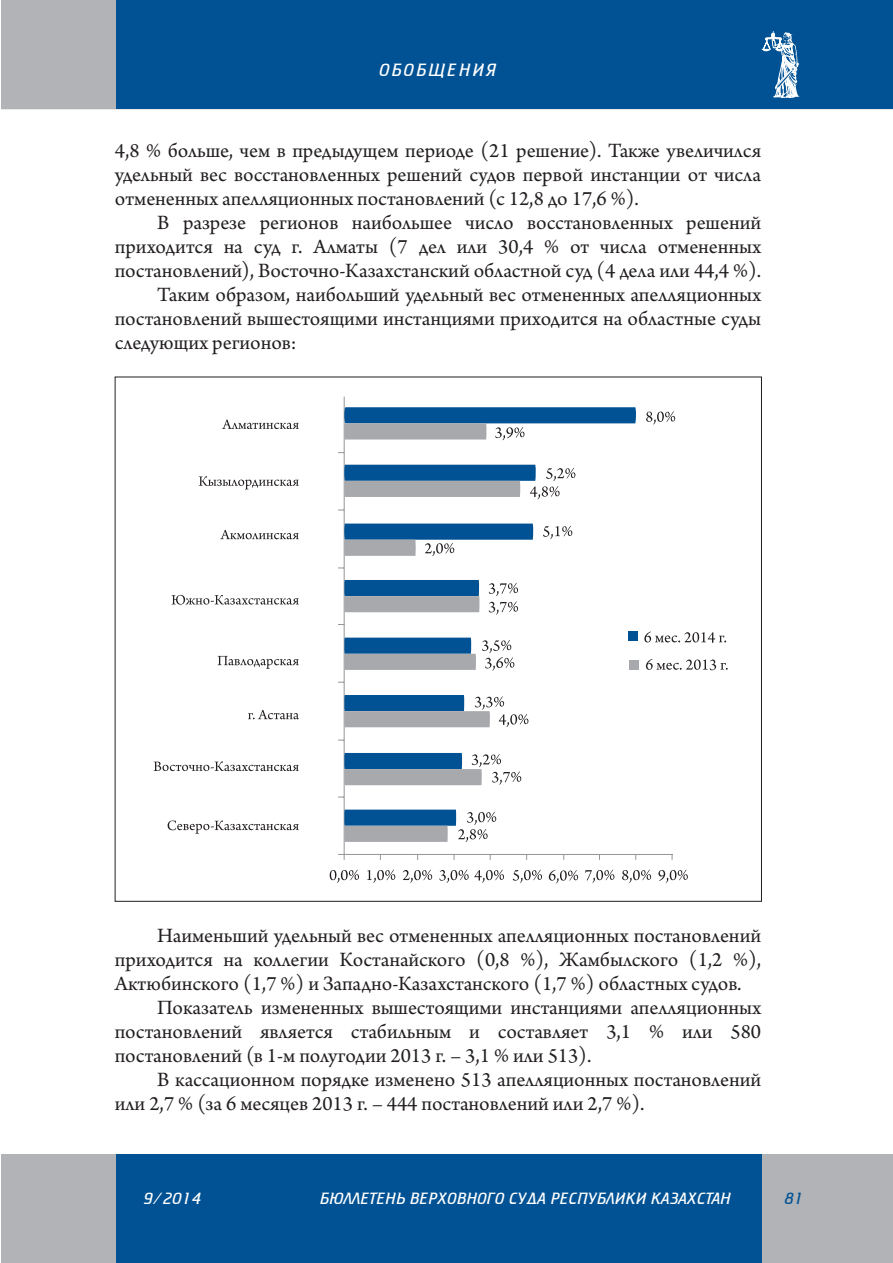
<style>
.page{position:relative;width:893px;height:1263px;background:#fff}
.page>*{position:absolute;margin:0;border:0;box-sizing:border-box;transform-origin:0 0}
.t1{font:21.45px/24px "Arno Pro";color:#231f20;text-align:justify}
.t2{font:300 18px "FK Cricket";letter-spacing:.11em;color:#fff}
.t3{font:300 16.5px "FK Cricket";color:#fff}
.t4{font:300 16.5px "FK Cricket";color:#005294}
</style>
<div class="page">
<div style="left:2px;top:1155px;width:114px;height:108px;background:#b2b3b7"></div>
<div style="left:116px;top:1155px;width:647px;height:108px;background:#005294"></div>
<div style="left:763px;top:1155px;width:130px;height:108px;background:#b2b3b7"></div>
<div style="left:2px;top:0;width:114px;height:109px;background:#b2b3b7"></div>
<div style="left:116px;top:0;width:777px;height:109px;background:#005294"></div>
<svg style="left:761px;top:31px;width:39px;height:67px"></svg>
<svg style="left:218px;top:656px;width:81px;height:13px"></svg>
<svg style="left:222px;top:420px;width:77px;height:9px"></svg>
<svg style="left:248px;top:710px;width:51px;height:9px"></svg>
<svg style="left:168px;top:820px;width:131px;height:14px"></svg>
<svg style="left:153px;top:761px;width:146px;height:10px"></svg>
<svg style="left:220px;top:530px;width:79px;height:9px"></svg>
<svg style="left:199px;top:476px;width:100px;height:13px"></svg>
<svg style="left:172px;top:595px;width:127px;height:10px"></svg>
<hr style="left:344px;top:397px;width:1px;height:463px;background:#939598">
<hr style="left:338px;top:854px;width:334px;height:1px;background:#939598">
<svg style="left:344px;top:638px;width:132px;height:32px;background:#5b82a3"></svg>
<svg style="left:344px;top:580px;width:136px;height:32px;background:#557ea1"></svg>
<svg style="left:646px;top:411px;width:29px;height:13px"></svg>
<svg style="left:344px;top:407px;width:292px;height:33px"></svg>
<svg style="left:344px;top:465px;width:231px;height:34px"></svg>
<svg style="left:543px;top:526px;width:29px;height:13px"></svg>
<svg style="left:344px;top:524px;width:189px;height:32px"></svg>
<svg style="left:489px;top:583px;width:29px;height:32px"></svg>
<svg style="left:482px;top:640px;width:32px;height:31px"></svg>
<svg style="left:344px;top:695px;width:184px;height:32px"></svg>
<svg style="left:344px;top:753px;width:177px;height:32px"></svg>
<svg style="left:344px;top:810px;width:152px;height:32px"></svg>
<svg style="left:644px;top:631px;width:82px;height:12px"></svg>
<div style="left:628px;top:631px;width:10px;height:10px;background:#005294"></div>
<svg style="left:646px;top:659px;width:82px;height:11px"></svg>
<div style="left:629px;top:661px;width:10px;height:9px;background:#a8a9ad"></div>
<svg style="left:330px;top:870px;width:29px;height:13px"></svg>
<svg style="left:367px;top:870px;width:28px;height:13px"></svg>
<svg style="left:403px;top:870px;width:29px;height:13px"></svg>
<svg style="left:439px;top:870px;width:65px;height:13px"></svg>
<svg style="left:513px;top:870px;width:29px;height:13px"></svg>
<svg style="left:549px;top:870px;width:29px;height:13px"></svg>
<svg style="left:585px;top:870px;width:29px;height:13px"></svg>
<svg style="left:622px;top:870px;width:29px;height:13px"></svg>
<svg style="left:658px;top:870px;width:30px;height:13px"></svg>
<p class="t2" style="left:379px;top:62px;width:119px">ОБОБЩЕНИЯ</p>
<p class="t1" style="left:115px;top:140px;width:648px">4,8 % больше, чем в предыдущем периоде (21 решение). Также увеличился удельный вес восстановленных решений судов первой инстанции от числа отмененных апелляционных постановлений (с 12,8 до 17,6 %).</p>
<p class="t1" style="left:157px;top:212px;width:605px">В разрезе регионов наибольшее число восстановленных решений</p>
<p class="t1" style="left:115px;top:236px;width:648px">приходится на суд г. Алматы (7 дел или 30,4 % от числа отмененных</p>
<p class="t1" style="left:115px;top:260px;width:648px">постановлений), Восточно-Казахстанский областной суд (4 дела или 44,4 %).</p>
<p class="t1" style="left:157px;top:284px;width:605px">Таким образом, наибольший удельный вес отмененных апелляционных</p>
<p class="t1" style="left:115px;top:308px;width:648px">постановлений вышестоящими инстанциями приходится на областные суды</p>
<p class="t1" style="left:115px;top:332px;width:183px">следующих регионов:</p>
<p class="t1" style="left:157px;top:924px;width:605px">Наименьший удельный вес отмененных апелляционных постановлений</p>
<p class="t1" style="left:115px;top:948px;width:648px">приходится на коллегии Костанайского (0,8 %), Жамбылского (1,2 %),</p>
<p class="t1" style="left:115px;top:972px;width:628px">Актюбинского (1,7 %) и Западно-Казахстанского (1,7 %) областных судов.</p>
<p class="t1" style="left:157px;top:996px;width:605px">Показатель измененных вышестоящими инстанциями апелляционных</p>
<p class="t1" style="left:115px;top:1020px;width:648px">постановлений является стабильным и составляет 3,1 % или 580</p>
<p class="t1" style="left:115px;top:1044px;width:478px">постановлений (в 1-м полугодии 2013 г. – 3,1 % или 513).</p>
<p class="t1" style="left:157px;top:1068px;width:605px">В кассационном порядке изменено 513 апелляционных постановлений</p>
<p class="t1" style="left:115px;top:1092px;width:531px">или 2,7 % (за 6 месяцев 2013 г. – 444 постановлений или 2,7 %).</p>
<p class="t3" style="left:144px;top:1191px;width:59px">9/2014</p>
<p class="t3" style="left:320px;top:1190px;width:413px">БЮЛЛЕТЕНЬ ВЕРХОВНОГО СУДА РЕСПУБЛИКИ КАЗАХСТАН</p>
<p class="t4" style="left:784px;top:1190px;width:21px">81</p>
</div>
